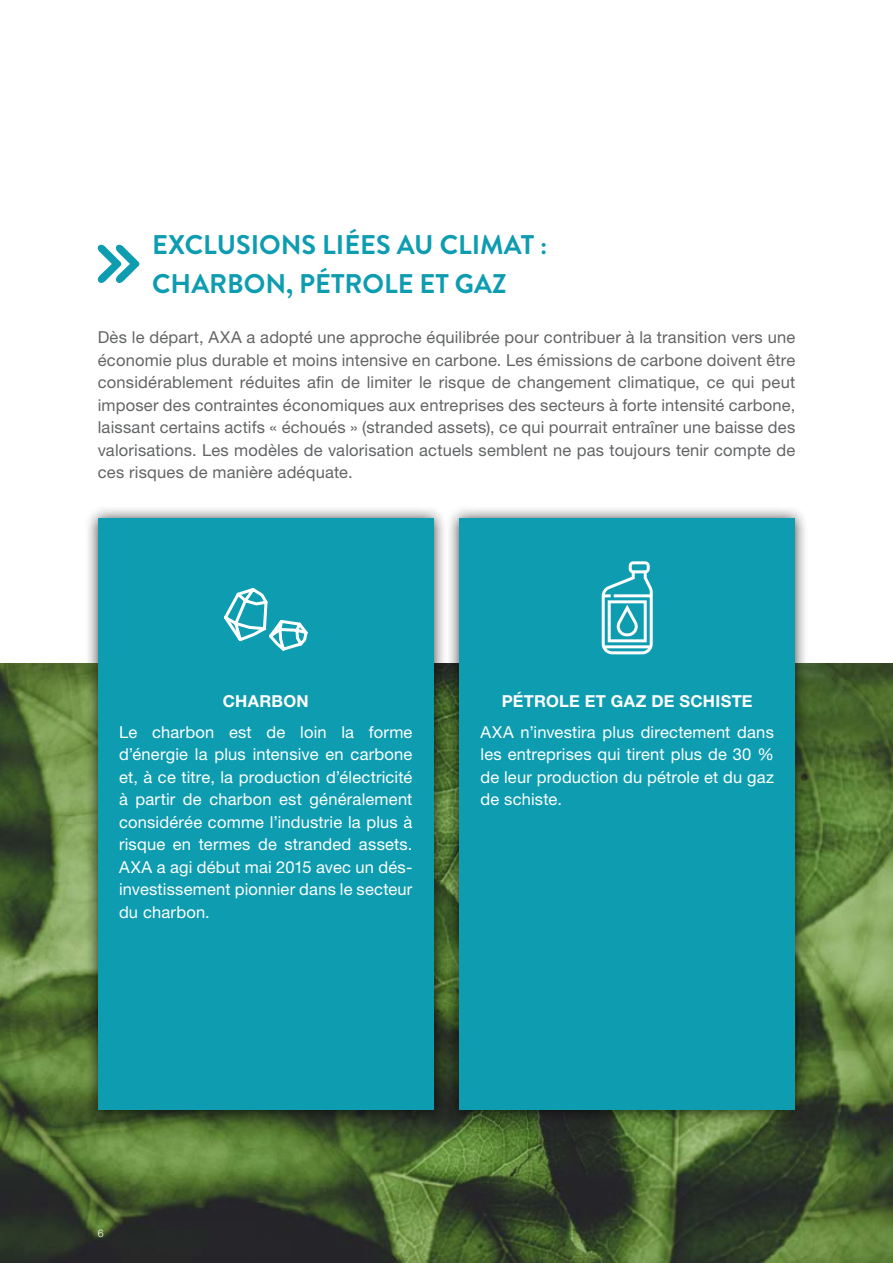
<style>
.page{position:relative;width:893px;height:1263px;background:#fff}
.page>*{position:absolute;margin:0;border:0;box-sizing:border-box;transform-origin:0 0}
.t1{font:700 27px/39px "Brandon Grotesque";color:#0d9cb0}
.t2{font:16.5px/22.5px "Helvetica Neue LT Pro";letter-spacing:.01em;color:#636466;text-align:justify}
.t3{font:16.5px/22.5px "Helvetica Neue LT Pro";letter-spacing:.01em;color:#fff;text-align:justify}
.t4{font:700 16.5px "Helvetica Neue LT Pro";letter-spacing:.015em;color:#fff}
.t5{font:300 10.5px "Helvetica Neue LT Pro";color:#fff}
</style>
<div class="page">
<img style="left:0;top:663px;width:893px;height:600px">
<div style="left:84px;top:505px;width:363px;height:618px;background:#000;opacity:.75"></div>
<div style="left:98px;top:519px;width:336px;height:591px;background:#0d9cb0"></div>
<div style="left:445px;top:505px;width:364px;height:618px;background:#000;opacity:.75"></div>
<div style="left:459px;top:519px;width:336px;height:591px;background:#0d9cb0"></div>
<svg style="left:602px;top:561px;width:51px;height:93px"></svg>
<svg style="left:224px;top:588px;width:84px;height:63px"></svg>
<svg style="left:97px;top:244px;width:42px;height:39px"></svg>
<h1 class="t1" style="left:152px;top:225px;width:397px">EXCLUSIONS LIÉES AU CLIMAT :<br>CHARBON, PÉTROLE ET GAZ</h1>
<p class="t2" style="left:98px;top:326px;width:699px">Dès le départ, AXA a adopté une approche équilibrée pour contribuer à la transition vers une économie plus durable et moins intensive en carbone. Les émissions de carbone doivent être considérablement réduites afin de limiter le risque de changement climatique, ce qui peut imposer des contraintes économiques aux entreprises des secteurs à forte intensité carbone, laissant certains actifs « échoués » (stranded assets), ce qui pourrait entraîner une baisse des valorisations. Les modèles de valorisation actuels semblent ne pas toujours tenir compte de ces risques de manière adéquate.</p>
<p class="t4" style="left:223px;top:691px;width:87px">CHARBON</p>
<p class="t3" style="left:119px;top:720px;width:295px">Le charbon est de loin la forme d’énergie la plus intensive en carbone et, à ce titre, la production d’électricité à partir de charbon est généralement considérée comme l’industrie la plus à risque en termes de stranded assets.<br>AXA a agi début mai 2015 avec un dés&shy;investissement pionnier dans le secteur du charbon.</p>
<p class="t4" style="left:502px;top:691px;width:252px">PÉTROLE ET GAZ DE SCHISTE</p>
<p class="t3" style="left:480px;top:720px;width:295px">AXA n’investira plus directement dans les entreprises qui tirent plus de 30 % de leur production du pétrole et du gaz de schiste.</p>
<p class="t5" style="left:98px;top:1227px;width:7px">6</p>
</div>
